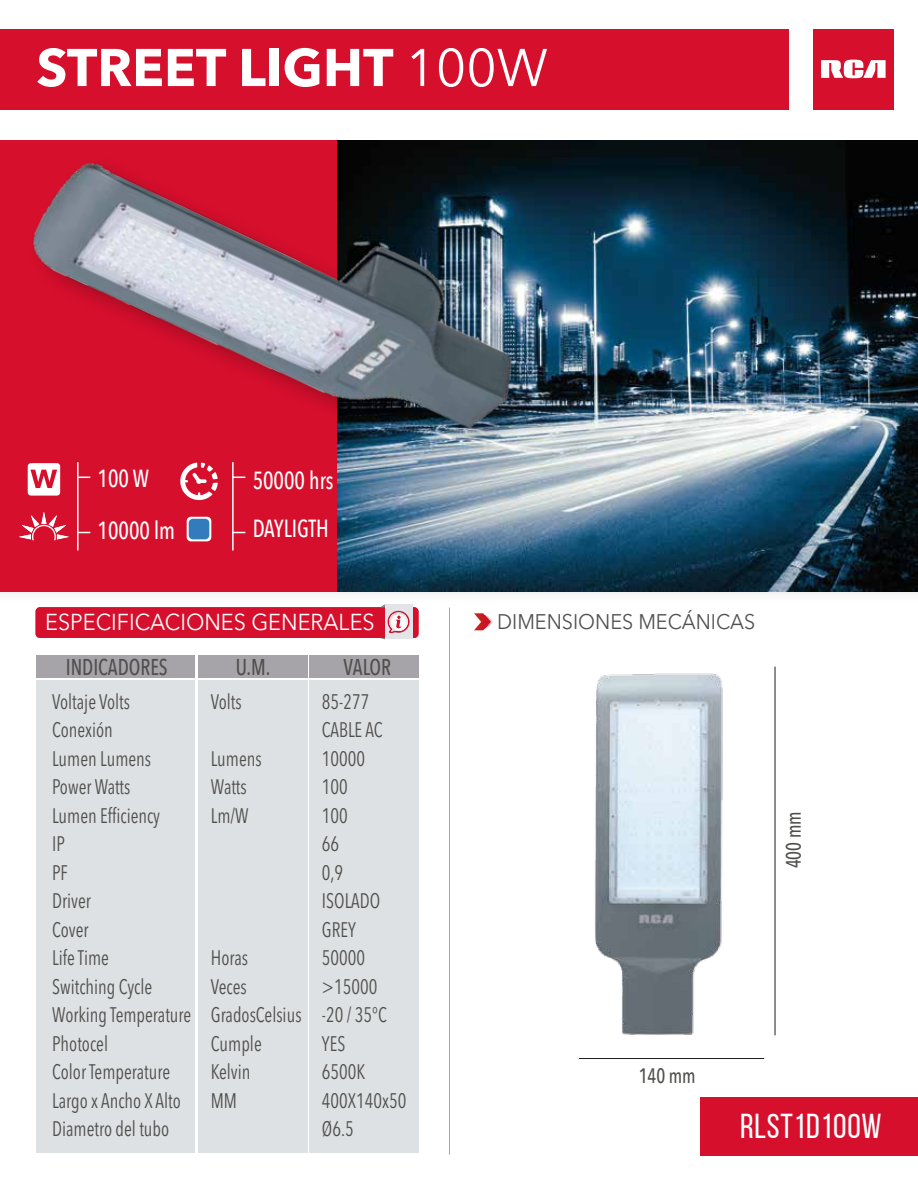
<style>
.page{position:relative;width:918px;height:1188px;background:#fff}
.page>*{position:absolute;margin:0;border:0;box-sizing:border-box;transform-origin:0 0}
.t1{font:700 52.5px "Avenir Next LT Pro";color:#fff}
.t2{font:34.5px "Bebas Neue";letter-spacing:.025em;color:#fff}
.t3{font:500 24.75px/52.3px "Avenir Next Condensed";color:#fff;scale:.88 1}
.t4{font:22.95px "Avenir Next LT Pro";color:#fff;scale:.95 1}
.t5{font:500 22.8px "Avenir Next Condensed";color:#4f4f4d;scale:.88 1}
.t6{font:21px "Avenir Next LT Pro";color:#525052;scale:.95 1}
.t7{font:condensed 20.85px/28.5px "Avenir Next LT Pro";color:#4f4f4d;scale:.88 1}
.t8{font:500 20.85px "Avenir Next Condensed";color:#4f4f4d;scale:.88 1}
.s1{font-weight:400}
</style>
<div class="page">
<div style="left:700px;top:1097px;width:218px;height:59px;background:#d60f2d"></div>
<div style="left:813px;top:29px;width:81px;height:80px;background:#d60f2d"></div>
<svg style="left:821px;top:60px;width:65px;height:18px"></svg>
<div style="left:0;top:29px;width:788px;height:80px;background:#d60f2d"></div>
<div style="left:36px;top:680px;width:159px;height:473px;background:#dee1e3"></div>
<div style="left:198px;top:680px;width:109px;height:473px;background:#dee1e3"></div>
<div style="left:309px;top:680px;width:109px;height:473px;background:#dee1e3"></div>
<hr style="left:449px;top:608px;width:1px;height:546px;background:#a6a4a9">
<svg style="left:673px;top:591px;width:245px;height:3px"></svg>
<img style="left:673px;top:140px;width:245px;height:451px">
<img style="left:0;top:109px;width:673px;height:595px">
<img style="left:447px;top:629px;width:329px;height:430px">
<hr style="left:775px;top:667px;width:1px;height:368px;background:#1d1d1b">
<hr style="left:579px;top:1058px;width:185px;height:1px;background:#1d1d1b">
<h1 class="t1" style="left:36px;top:36px;width:513px">STREET LIGHT <span class="s1">100W</span></h1>
<p class="t3" style="left:98px;top:452px;width:90px">100 W<br>10000 lm</p>
<p class="t3" style="left:253px;top:456px;width:93px;line-height:47.7px">50000 hrs<br>DAYLIGTH</p>
<p class="t4" style="left:45px;top:608px;width:348px">ESPECIFICACIONES GENERALES</p>
<p class="t6" style="left:497px;top:609px;width:273px">DIMENSIONES MECÁNICAS</p>
<p class="t5" style="left:66px;top:653px;width:117px">INDICADORES</p>
<p class="t7" style="left:52px;top:687px;width:160px">Voltaje Volts<br>Conexión<br>Lumen Lumens<br>Power Watts<br>Lumen Efficiency<br>IP<br>PF<br>Driver<br>Cover<br>Life Time<br>Switching Cycle<br>Working Temperature<br>Photocel<br>Color Temperature<br>Largo x Ancho X Alto<br>Diametro del tubo</p>
<p class="t5" style="left:236px;top:653px;width:41px">U.M.</p>
<p class="t7" style="left:211px;top:687px;width:37px">Volts</p>
<p class="t7" style="left:211px;top:744px;width:59px">Lumens<br>Watts<br>Lm/W</p>
<p class="t7" style="left:211px;top:944px;width:105px">Horas<br>Veces<br>GradosCelsius<br>Cumple<br>Kelvin<br>MM</p>
<p class="t5" style="left:344px;top:653px;width:56px">VALOR</p>
<p class="t7" style="left:322px;top:687px;width:97px">85-277<br>CABLE AC<br>10000<br>100<br>100<br>66<br>0,9<br>ISOLADO<br>GREY<br>50000 &gt;15000<br>-20 / 35°C<br>YES<br>6500K<br>400X140x50<br>Ø6.5</p>
<p class="t8" style="left:781px;top:868px;width:66px;rotate:-90deg">400 mm</p>
<p class="t8" style="left:639px;top:1063px;width:66px">140 mm</p>
<h2 class="t2" style="left:740px;top:1108px;width:143px">RLST1D100W</h2>
</div>
